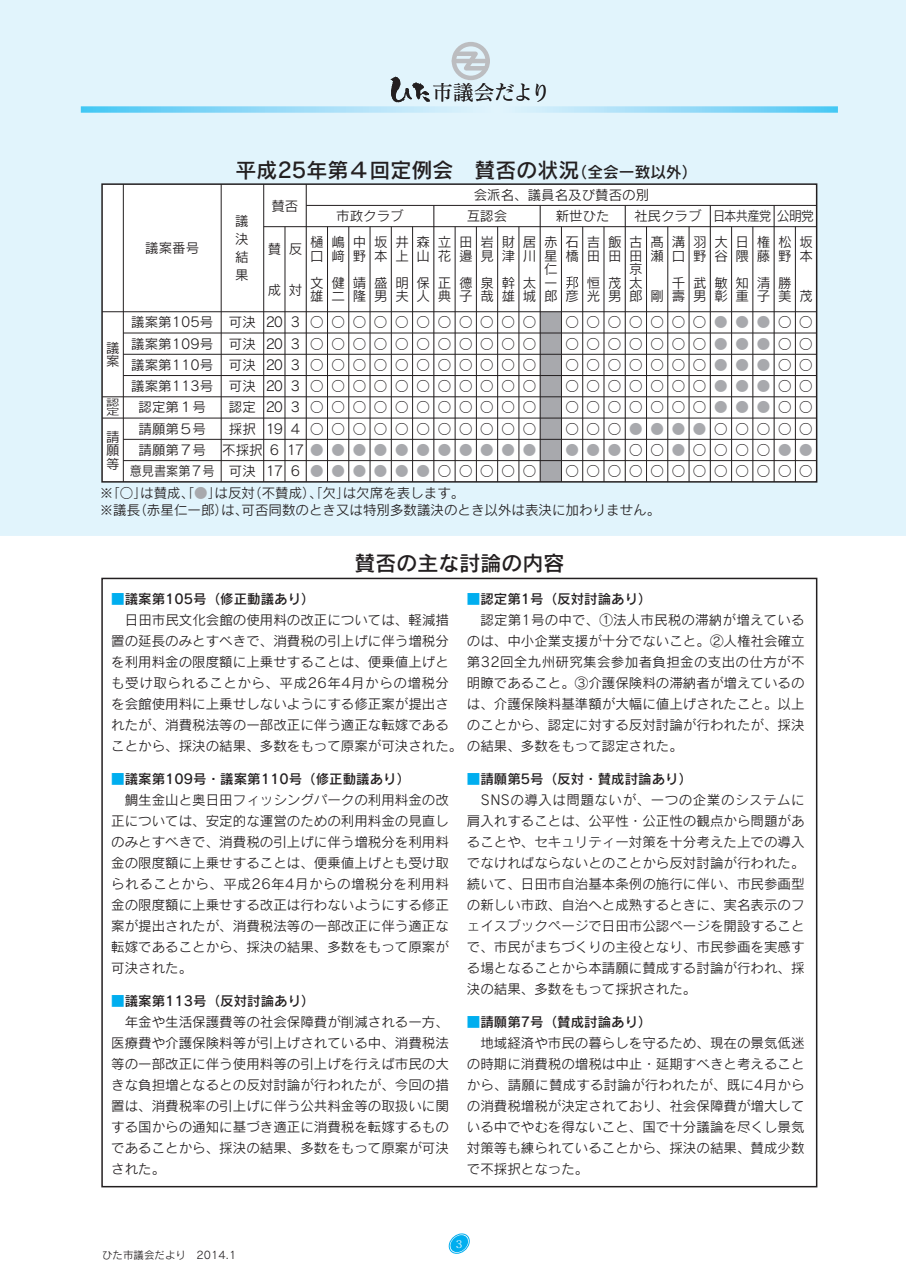
<style>
.page{position:relative;width:906px;height:1276px;background:#fff}
.page>*{position:absolute;margin:0;border:0;box-sizing:border-box;transform-origin:0 0}
.t1{font:21px "Rodin CID DB";color:#231f20}
.t2{font:21px "Matisse CID M";letter-spacing:-.035em;color:#231f20}
.t3{font:13.5px/13.5px "Rodin CID M";color:#231f20}
.t4{font:13.5px "Rodin CID DB";color:#231f20}
.t5{font:13.5px/21.3px "Rodin CID M";letter-spacing:-.1em;color:#231f20}
.t6{font:13.5px "Rodin CID M";color:#a8a9ad}
.t7{font:13.5px "Rodin CID M";letter-spacing:-.025em;color:#231f20}
.t8{font:10.5px "Rodin CID M";color:#231f20}
.t9{font:10.5px "Matisse CID M";color:#fff}
.t10{font:9.45px/9px "Rodin CID M";color:#231f20;scale:1.43 1}
.s1{font-size:15.75px}
.s2{color:#a8a9ad}
.s3{color:#231f20}
.s4{color:#00aeef}
</style>
<div class="page">
<div style="left:0;top:0;width:906px;height:536px;background:#e1f4fc"></div>
<div style="left:452px;top:42px;width:38px;height:38px;border:4px solid #bcbdc0;border-radius:50%"></div>
<svg style="left:451px;top:49px;width:39px;height:24px"></svg>
<svg style="left:81px;top:106px;width:757px;height:7px;background:#9fdef8"></svg>
<svg style="left:390px;top:77px;width:40px;height:25px"></svg>
<svg style="left:448px;top:1233px;width:22px;height:20px"></svg>
<svg style="left:102px;top:183px;width:715px;height:300px;background:#ecebeb"></svg>
<h1 class="t2" style="left:432px;top:80px;width:120px">市議会だより</h1>
<p class="t3" style="left:145px;top:241px;width:55px">議案番号</p>
<h1 class="t1" style="left:235px;top:157px;width:464px">平成25年第４回定例会　賛否の状況<span class="s1">（全会一致以外）</span></h1>
<p class="t3" style="left:235px;top:211px;width:15px;line-height:18.1px;text-align:justify">議決結果</p>
<p class="t3" style="left:271px;top:199px;width:28px">賛否</p>
<p class="t3" style="left:268px;top:242px;width:15px">賛</p>
<p class="t3" style="left:268px;top:282px;width:15px">成</p>
<p class="t3" style="left:289px;top:242px;width:15px">反</p>
<p class="t3" style="left:289px;top:282px;width:15px">対</p>
<p class="t3" style="left:310px;top:235px;width:15px">樋口</p>
<p class="t3" style="left:310px;top:276px;width:15px">文雄</p>
<p class="t3" style="left:336px;top:209px;width:69px">市政クラブ</p>
<p class="t3" style="left:331px;top:235px;width:15px">嶋﨑</p>
<p class="t3" style="left:331px;top:276px;width:15px">健二</p>
<p class="t3" style="left:353px;top:235px;width:15px">中野</p>
<p class="t3" style="left:353px;top:276px;width:15px">靖隆</p>
<p class="t3" style="left:374px;top:235px;width:15px">坂本</p>
<p class="t3" style="left:374px;top:276px;width:15px">盛男</p>
<p class="t3" style="left:395px;top:235px;width:15px">井上</p>
<p class="t3" style="left:395px;top:276px;width:15px">明夫</p>
<p class="t3" style="left:416px;top:235px;width:15px">森山</p>
<p class="t3" style="left:416px;top:276px;width:15px">保人</p>
<p class="t3" style="left:438px;top:235px;width:15px">立花</p>
<p class="t3" style="left:438px;top:276px;width:15px">正典</p>
<p class="t3" style="left:474px;top:187px;width:177px">会派名、議員名及び賛否の別</p>
<p class="t3" style="left:467px;top:209px;width:42px">互認会</p>
<p class="t3" style="left:556px;top:209px;width:55px">新世ひた</p>
<p class="t7" style="left:634px;top:207px;width:182px">社民クラブ 日本共産党公明党</p>
<p class="t3" style="left:459px;top:235px;width:15px">田邉</p>
<p class="t3" style="left:459px;top:276px;width:15px">德子</p>
<p class="t3" style="left:480px;top:235px;width:15px">岩見</p>
<p class="t3" style="left:480px;top:276px;width:15px">泉哉</p>
<p class="t3" style="left:501px;top:235px;width:15px">財津</p>
<p class="t3" style="left:501px;top:276px;width:15px">幹雄</p>
<p class="t3" style="left:523px;top:235px;width:15px">居川</p>
<p class="t3" style="left:523px;top:276px;width:15px">太城</p>
<p class="t3" style="left:544px;top:235px;width:15px;text-align:justify">赤星仁一郎</p>
<p class="t3" style="left:587px;top:235px;width:15px">吉田</p>
<p class="t3" style="left:565px;top:235px;width:15px">石橋</p>
<p class="t3" style="left:565px;top:289px;width:15px">彦</p>
<p class="t3" style="left:587px;top:276px;width:15px">恒光</p>
<p class="t3" style="left:608px;top:235px;width:15px">飯田</p>
<p class="t3" style="left:608px;top:276px;width:15px">茂男</p>
<p class="t3" style="left:629px;top:235px;width:15px;text-align:justify">古田京太郎</p>
<p class="t3" style="left:693px;top:235px;width:15px">羽野</p>
<p class="t3" style="left:650px;top:235px;width:15px">髙瀬</p>
<p class="t3" style="left:650px;top:289px;width:15px">剛</p>
<p class="t3" style="left:672px;top:235px;width:15px">溝口</p>
<p class="t3" style="left:672px;top:276px;width:15px">千壽</p>
<p class="t3" style="left:693px;top:276px;width:15px">武男</p>
<p class="t3" style="left:714px;top:235px;width:15px">大谷</p>
<p class="t3" style="left:714px;top:276px;width:15px">敏彰</p>
<p class="t3" style="left:735px;top:235px;width:15px">日隈</p>
<p class="t3" style="left:735px;top:276px;width:15px">知重</p>
<p class="t3" style="left:757px;top:235px;width:15px">権藤</p>
<p class="t3" style="left:757px;top:276px;width:15px">清子</p>
<p class="t3" style="left:778px;top:235px;width:15px">松野</p>
<p class="t3" style="left:778px;top:276px;width:15px">勝美</p>
<p class="t3" style="left:799px;top:235px;width:15px">坂本</p>
<p class="t3" style="left:799px;top:289px;width:15px">茂</p>
<p class="t3" style="left:106px;top:340px;width:15px">議案</p>
<p class="t10" style="left:106px;top:398px;width:11px">認定</p>
<p class="t3" style="left:106px;top:429px;width:15px;text-align:justify">請願等</p>
<p class="t3" style="left:229px;top:315px;width:309px">可決 203 ○○○○○○○○○○○</p>
<p class="t3" style="left:565px;top:315px;width:79px">○○○○</p>
<p class="t3" style="left:131px;top:315px;width:83px">議案第105号</p>
<p class="t3" style="left:650px;top:315px;width:164px">○○○<span class="s2">●●●</span>○○</p>
<p class="t3" style="left:131px;top:336px;width:406px">議案第109号 可決 203 ○○○○○○○○○○○</p>
<p class="t3" style="left:565px;top:336px;width:79px">○○○○</p>
<p class="t3" style="left:671px;top:336px;width:143px">○○<span class="s2">●●●</span>○○</p>
<p class="t3" style="left:650px;top:336px;width:15px">○</p>
<p class="t5" style="left:266px;top:354px;width:166px;text-indent:-37px">可決 20<br>20<br>20 3<br>19 4<br>6 17<span class="s2">●●●●●●<br></span>17 6</p>
<p class="t3" style="left:131px;top:358px;width:83px">議案第110号</p>
<p class="t3" style="left:310px;top:358px;width:228px">○○○○○○○○○○○</p>
<p class="t3" style="left:565px;top:358px;width:249px">○○○○○○○<span class="s2">●●●</span>○○</p>
<p class="t3" style="left:310px;top:379px;width:228px">○○○○○○○○○○○</p>
<p class="t3" style="left:565px;top:379px;width:249px">○○○○○○○<span class="s2">●●●</span>○○</p>
<p class="t3" style="left:310px;top:400px;width:228px">○○○○○○○○○○○</p>
<p class="t3" style="left:565px;top:400px;width:249px">○○○○○○○<span class="s2">●●●</span>○○</p>
<p class="t3" style="left:310px;top:421px;width:228px">○○○○○○○○○○○</p>
<p class="t3" style="left:565px;top:421px;width:249px">○○○<span class="s2">●●●●</span>○○○○○</p>
<p class="t6" style="left:310px;top:462px;width:121px">●●●●●●</p>
<p class="t3" style="left:291px;top:358px;width:11px">3</p>
<p class="t3" style="left:229px;top:379px;width:28px">可決</p>
<p class="t3" style="left:131px;top:379px;width:83px">議案第113号</p>
<p class="t3" style="left:291px;top:379px;width:11px">3</p>
<p class="t3" style="left:130px;top:396px;width:87px;line-height:21.3px;text-align:center">認定第１号<br>請願第５号<br>請願第７号<br>意見書案第７号</p>
<p class="t3" style="left:222px;top:396px;width:42px;line-height:21.3px;text-align:center">認定採択不採択可決</p>
<p class="t6" style="left:438px;top:441px;width:100px">●●●●●</p>
<p class="t6" style="left:565px;top:441px;width:249px">●●●<span class="s3">○○</span>●<span class="s3">○○○○</span>●●</p>
<p class="t3" style="left:438px;top:464px;width:100px">○○○○○</p>
<p class="t3" style="left:565px;top:464px;width:249px">○○○○○○○○○○○○</p>
<p class="t3" style="left:100px;top:484px;width:562px;line-height:16.5px">※「○」は賛成、「<span class="s2">●</span>」は反対（不賛成）、「欠」は欠席を表します。<br>※議長（赤星仁一郎）は、可否同数のとき又は特別多数議決のとき以外は表決に加わりません。</p>
<h1 class="t1" style="left:354px;top:549px;width:211px">賛否の主な討論の内容</h1>
<p class="t4" style="left:111px;top:590px;width:205px"><span class="s4">■</span>議案第105号（修正動議あり）</p>
<p class="t3" style="left:111px;top:609px;width:573px;line-height:21px;text-indent:14px">日田市民文化会館の使用料の改正については、軽減措<br>置の延長のみとすべきで、消費税の引上げに伴う増税分<br>を利用料金の限度額に上乗せすることは、便乗値上げと<br>も受け取られることから、平成26年4月からの増税分<br>を会館使用料に上乗せしないようにする修正案が提出さ<br>れたが、消費税法等の一部改正に伴う適正な転嫁である<br>ことから、採決の結果、多数をもって原案が可決された。の結果、多数をもって認定された。</p>
<p class="t4" style="left:111px;top:770px;width:300px"><span class="s4">■</span>議案第109号・議案第110号（修正動議あり）</p>
<p class="t3" style="left:111px;top:789px;width:339px;line-height:21px;text-align:justify">　鯛生金山と奥日田フィッシングパークの利用料金の改正については、安定的な運営のための利用料金の見直しのみとすべきで、消費税の引上げに伴う増税分を利用料金の限度額に上乗せすることは、便乗値上げとも受け取られることから、平成26年4月からの増税分を利用料金の限度額に上乗せする改正は行わないようにする修正案が提出されたが、消費税法等の一部改正に伴う適正な転嫁であることから、採決の結果、多数をもって原案が可決された。</p>
<p class="t4" style="left:111px;top:992px;width:205px"><span class="s4">■</span>議案第113号（反対討論あり）</p>
<p class="t3" style="left:111px;top:1011px;width:339px;line-height:21px;text-align:justify">　年金や生活保護費等の社会保障費が削減される一方、医療費や介護保険料等が引上げされている中、消費税法等の一部改正に伴う使用料等の引上げを行えば市民の大きな負担増となるとの反対討論が行われたが、今回の措置は、消費税率の引上げに伴う公共料金等の取扱いに関する国からの通知に基づき適正に消費税を転嫁するものであることから、採決の結果、多数をもって原案が可決された。</p>
<p class="t4" style="left:467px;top:590px;width:186px"><span class="s4">■</span>認定第1号（反対討論あり）</p>
<p class="t3" style="left:467px;top:609px;width:339px;line-height:21px;text-align:justify">　認定第1号の中で、①法人市民税の滞納が増えているのは、中小企業支援が十分でないこと。②人権社会確立第32回全九州研究集会参加者負担金の支出の仕方が不明瞭であること。③介護保険料の滞納者が増えているのは、介護保険料基準額が大幅に値上げされたこと。以上のことから、認定に対する反対討論が行われたが、採決</p>
<p class="t4" style="left:467px;top:770px;width:227px"><span class="s4">■</span>請願第5号（反対・賛成討論あり）</p>
<p class="t3" style="left:467px;top:789px;width:339px;line-height:21px;text-align:justify">　SNSの導入は問題ないが、一つの企業のシステムに肩入れすることは、公平性・公正性の観点から問題があることや、セキュリティー対策を十分考えた上での導入でなければならないとのことから反対討論が行われた。続いて、日田市自治基本条例の施行に伴い、市民参画型の新しい市政、自治へと成熟するときに、実名表示のフェイスブックページで日田市公認ページを開設することで、市民がまちづくりの主役となり、市民参画を実感する場となることから本請願に賛成する討論が行われ、採決の結果、多数をもって採択された。</p>
<p class="t4" style="left:467px;top:1013px;width:186px"><span class="s4">■</span>請願第7号（賛成討論あり）</p>
<p class="t3" style="left:467px;top:1032px;width:339px;line-height:21px;text-align:justify">　地域経済や市民の暮らしを守るため、現在の景気低迷の時期に消費税の増税は中止・延期すべきと考えることから、請願に賛成する討論が行われたが、既に4月からの消費税増税が決定されており、社会保障費が増大している中でやむを得ないこと、国で十分議論を尽くし景気対策等も練られていることから、採決の結果、賛成少数で不採択となった。</p>
<p class="t8" style="left:102px;top:1248px;width:136px">ひた市議会だより　2014.1</p>
<p class="t9" style="left:456px;top:1237px;width:8px">3</p>
</div>
